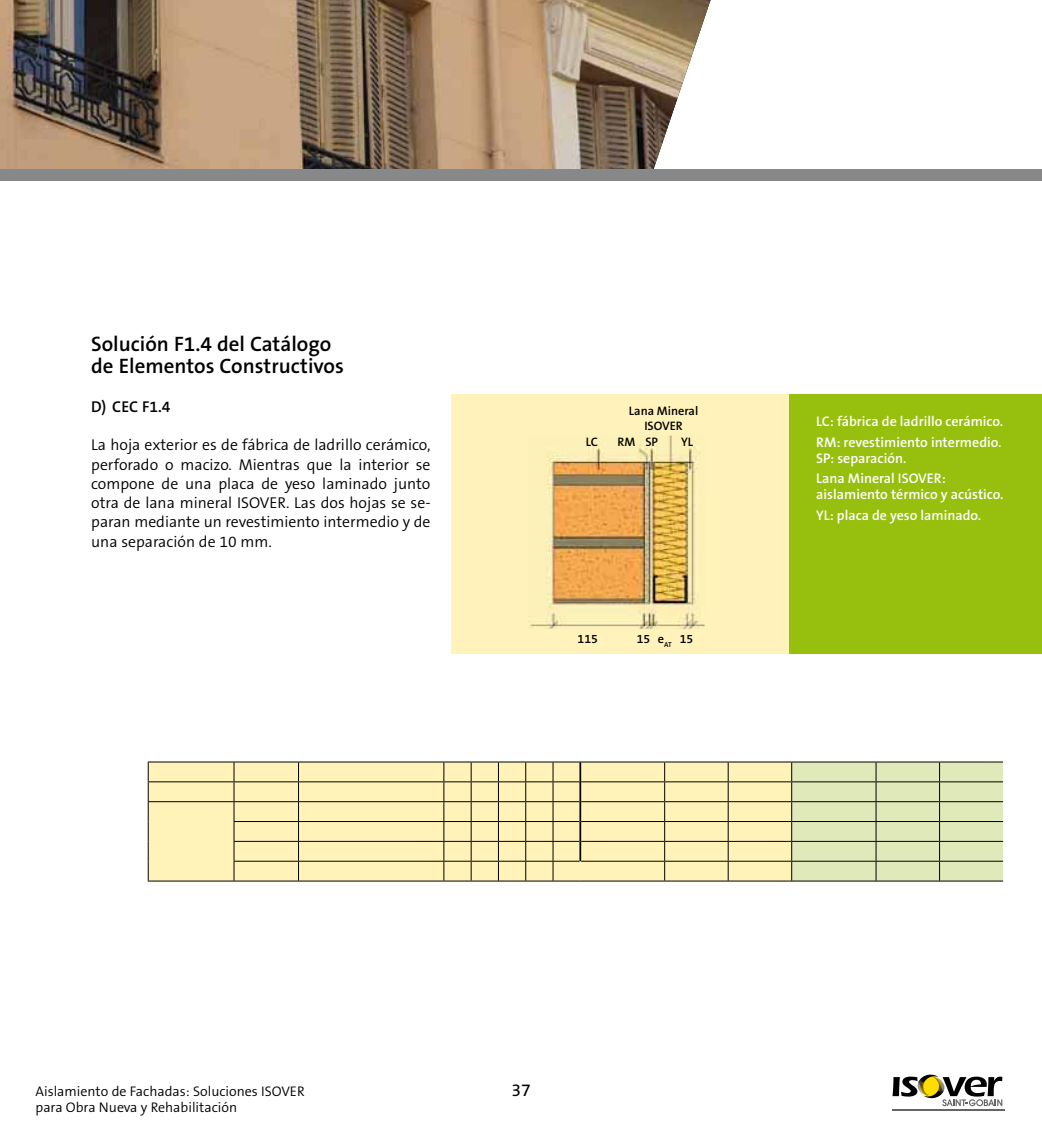
<style>
.page{position:relative;width:1042px;height:1141px;background:#fff}
.page>*{position:absolute;margin:0;border:0;box-sizing:border-box;transform-origin:0 0}
.t1{font:600 21px/22.8px "The Sans B6";color:#000}
.t2{font:17.5px "The Sans B5 Plain";color:#000}
.t3{font:300 15.75px/19.2px "The Sans B4";color:#000;text-align:justify}
.t4{font:600 15.75px "The Sans B6";color:#000}
.t5{font:600 14px/20.7px "The Sans B6";color:#fff}
.t6{font:300 14px/15.8px "The Sans B4";color:#000}
.t7{font:600 12.42px/14.9px "The Sans B6";color:#000;text-align:center}
.t8{font:600 7.17px "The Sans B6";color:#000}
</style>
<div class="page">
<svg style="left:892px;top:1074px;width:110px;height:32px"></svg>
<hr style="left:892px;top:1109px;width:112px;height:1px;background:#646567">
<img style="left:0;top:0;width:710px;height:169px">
<div style="left:0;top:169px;width:1042px;height:12px;background:#87888a"></div>
<div style="left:789px;top:394px;width:253px;height:260px;background:#97bf0d"></div>
<div style="left:451px;top:394px;width:338px;height:260px;background:#fff2ba"></div>
<img style="left:530px;top:435px;width:175px;height:194px">
<div style="left:149px;top:763px;width:642px;height:118px;background:#fff3ba"></div>
<hr style="left:234px;top:801px;width:64px;height:1px;background:#000">
<hr style="left:234px;top:821px;width:64px;height:1px;background:#000">
<hr style="left:234px;top:841px;width:64px;height:1px;background:#000">
<hr style="left:234px;top:861px;width:64px;height:1px;background:#000">
<hr style="left:234px;top:881px;width:64px;height:1px;background:#000">
<hr style="left:148px;top:762px;width:86px;height:1px;background:#000">
<hr style="left:234px;top:762px;width:64px;height:1px;background:#000">
<hr style="left:298px;top:762px;width:146px;height:1px;background:#000">
<hr style="left:580px;top:762px;width:85px;height:1px;background:#000">
<hr style="left:665px;top:762px;width:63px;height:1px;background:#000">
<hr style="left:728px;top:762px;width:64px;height:1px;background:#000">
<hr style="left:148px;top:781px;width:86px;height:1px;background:#000">
<hr style="left:234px;top:781px;width:64px;height:1px;background:#000">
<svg style="left:234px;top:762px;width:1px;height:119px"></svg>
<hr style="left:298px;top:781px;width:146px;height:1px;background:#000">
<svg style="left:298px;top:762px;width:1px;height:119px"></svg>
<hr style="left:581px;top:781px;width:84px;height:1px;background:#000">
<hr style="left:665px;top:781px;width:63px;height:1px;background:#000">
<hr style="left:728px;top:781px;width:64px;height:1px;background:#000">
<hr style="left:148px;top:801px;width:86px;height:1px;background:#000">
<hr style="left:298px;top:801px;width:146px;height:1px;background:#000">
<hr style="left:581px;top:801px;width:84px;height:1px;background:#000">
<hr style="left:665px;top:801px;width:63px;height:1px;background:#000">
<hr style="left:728px;top:801px;width:64px;height:1px;background:#000">
<hr style="left:298px;top:821px;width:146px;height:1px;background:#000">
<hr style="left:581px;top:821px;width:84px;height:1px;background:#000">
<hr style="left:665px;top:821px;width:63px;height:1px;background:#000">
<hr style="left:728px;top:821px;width:64px;height:1px;background:#000">
<hr style="left:298px;top:841px;width:146px;height:1px;background:#000">
<hr style="left:581px;top:841px;width:84px;height:1px;background:#000">
<hr style="left:665px;top:841px;width:63px;height:1px;background:#000">
<hr style="left:728px;top:841px;width:64px;height:1px;background:#000">
<svg style="left:148px;top:762px;width:1px;height:119px"></svg>
<hr style="left:298px;top:861px;width:146px;height:1px;background:#000">
<hr style="left:581px;top:861px;width:84px;height:1px;background:#000">
<hr style="left:665px;top:861px;width:63px;height:1px;background:#000">
<svg style="left:664px;top:762px;width:1px;height:119px"></svg>
<hr style="left:728px;top:861px;width:64px;height:1px;background:#000">
<svg style="left:728px;top:762px;width:1px;height:119px"></svg>
<svg style="left:791px;top:762px;width:212px;height:119px;background:#cfd8ad"></svg>
<hr style="left:148px;top:881px;width:86px;height:1px;background:#000">
<hr style="left:298px;top:881px;width:146px;height:1px;background:#000">
<hr style="left:580px;top:881px;width:85px;height:1px;background:#000">
<hr style="left:665px;top:881px;width:338px;height:1px;background:#000">
<svg style="left:443px;top:762px;width:138px;height:120px;background:#e6dba8"></svg>
<hr style="left:579px;top:841px;width:2px;height:20px;background:#000">
<h1 class="t1" style="left:91px;top:333px;width:254px">Solución F1.4 del Catálogo de Elementos Constructivos</h1>
<p class="t4" style="left:91px;top:400px;width:81px">D) CEC F1.4</p>
<p class="t3" style="left:91px;top:436px;width:341px">La hoja exterior es de fábrica de ladrillo cerámico, perforado o macizo. Mientras que la interior se compone de una placa de yeso laminado junto otra de lana mineral ISOVER. Las dos hojas se se&shy;paran mediante un revestimiento intermedio y de una separación de 10 mm.</p>
<p class="t7" style="left:629px;top:404px;width:71px">Lana Mineral<br>ISOVER</p>
<p class="t7" style="left:586px;top:435px;width:14px">LC</p>
<p class="t7" style="left:617px;top:435px;width:42px">RM SP</p>
<p class="t7" style="left:681px;top:435px;width:13px">YL</p>
<p class="t7" style="left:577px;top:632px;width:22px">115</p>
<p class="t8" style="left:658px;top:641px;width:15px"><sup>e</sup>AT</p>
<p class="t7" style="left:637px;top:632px;width:15px">15</p>
<p class="t7" style="left:680px;top:632px;width:15px">15</p>
<p class="t5" style="left:816px;top:412px;width:188px">LC: fábrica de ladrillo cerámico.<br>RM: revestimiento intermedio.</p>
<p class="t5" style="left:816px;top:448px;width:131px">SP: separación.<br>Lana Mineral ISOVER:</p>
<p class="t5" style="left:816px;top:485px;width:189px">aislamiento térmico y acústico.<br>YL: placa de yeso laminado.</p>
<p class="t6" style="left:36px;top:1084px;width:271px">Aislamiento de Fachadas: Soluciones ISOVER para Obra Nueva y Rehabilitación</p>
<p class="t2" style="left:511px;top:1082px;width:21px">37</p>
</div>
